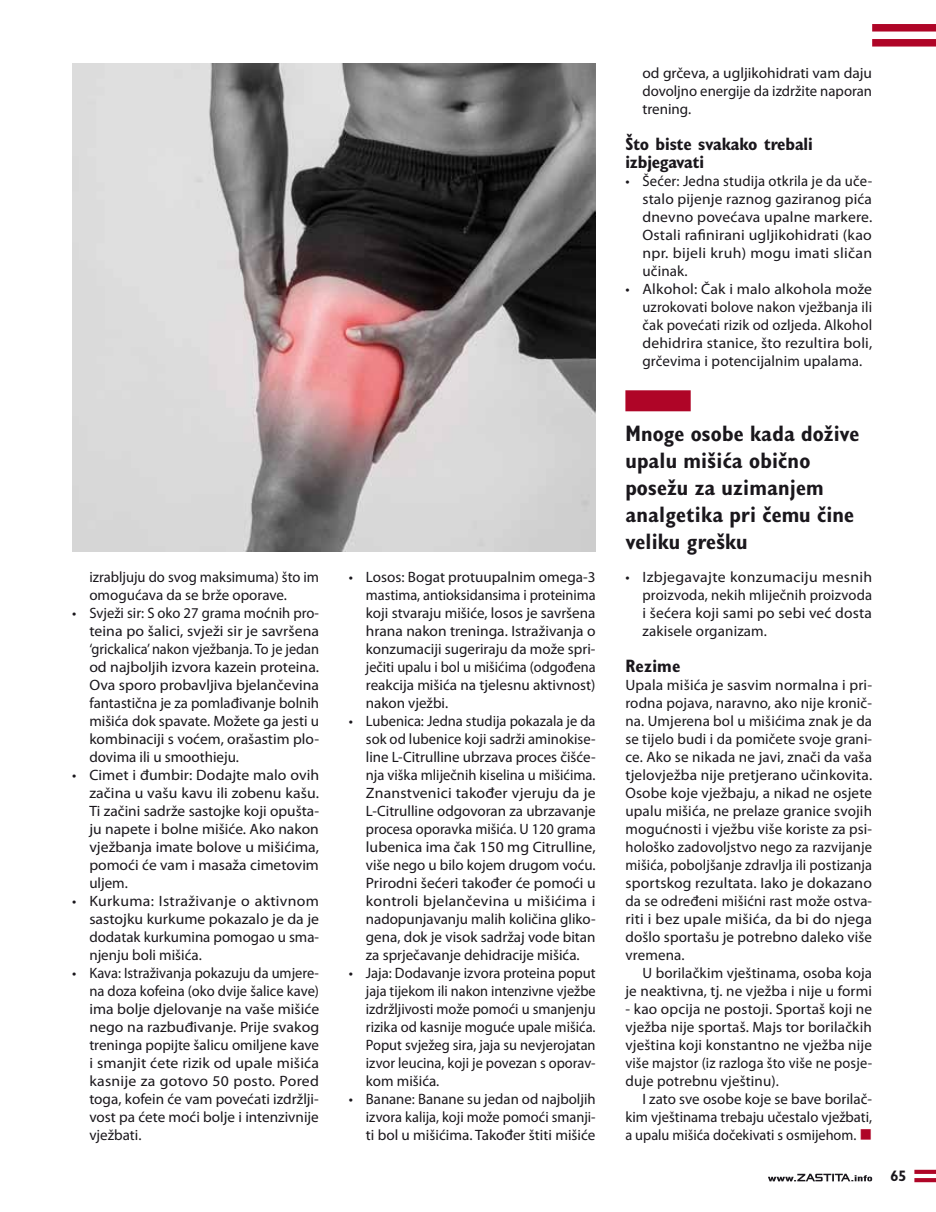
<style>
.page{position:relative;width:936px;height:1212px;background:#fff}
.page>*{position:absolute;margin:0;border:0;box-sizing:border-box;transform-origin:0 0}
.t1{font:700 condensed 22.5px/27px "Gill Sans Display MT Pro";letter-spacing:.01em;color:#1a171c}
.t2{font:700 condensed 18px/18px "Gill Sans MT Pro";letter-spacing:-.01em;color:#1a171c}
.t3{font:15px/18px "Myriad Pro";color:#1a171c;text-align:justify}
.t4{font:700 15px "Gill Sans Display MT Pro";color:#1a171c}
.s1{color:#af0527}
</style>
<div class="page">
<div style="left:625px;top:390px;width:65px;height:21px;background:#af0527"></div>
<img style="left:72px;top:64px;width:523px;height:488px">
<svg style="left:914px;top:1170px;width:21px;height:4px"></svg>
<svg style="left:914px;top:1178px;width:21px;height:4px"></svg>
<div style="left:872px;top:24px;width:63px;height:8px;background:#af0527"></div>
<div style="left:872px;top:39px;width:63px;height:8px;background:#af0527"></div>
<svg style="left:768px;top:1174px;width:104px;height:7px"></svg>
<p class="t3" style="left:89px;top:567px;width:231px">izrabljuju do svog maksimuma) što im omogućava da se brže oporave.</p>
<p class="t3" style="left:89px;top:603px;width:231px;text-indent:-17px">• Svježi sir: S oko 27 grama moćnih pro&shy;teina po šalici, svježi sir je savršena ‘grickalica’ nakon vježbanja. To je jedan od najboljih izvora kazein proteina.<br>Ova sporo probavljiva bjelančevina fantastična je za pomlađivanje bolnih mišića dok spavate. Možete ga jesti u kombinaciji s voćem, orašastim plo&shy;dovima ili u smoothieju.</p>
<p class="t3" style="left:89px;top:765px;width:231px;text-indent:-17px">• Cimet i đumbir: Dodajte malo ovih začina u vašu kavu ili zobenu kašu.<br>Ti začini sadrže sastojke koji opušta&shy;ju napete i bolne mišiće. Ako nakon vježbanja imate bolove u mišićima, pomoći će vam i masaža cimetovim uljem.</p>
<p class="t3" style="left:89px;top:891px;width:231px;text-indent:-17px">• Kurkuma: Istraživanje o aktivnom sastojku kurkume pokazalo je da je dodatak kurkumina pomogao u sma&shy;njenju boli mišića.</p>
<p class="t3" style="left:89px;top:963px;width:231px;text-indent:-17px">• Kava: Istraživanja pokazuju da umjere&shy;na doza kofeina (oko dvije šalice kave) ima bolje djelovanje na vaše mišiće nego na razbuđivanje. Prije svakog treninga popijte šalicu omiljene kave i smanjit ćete rizik od upale mišića kasnije za gotovo 50 posto. Pored toga, kofein će vam povećati izdržlji&shy;vost pa ćete moći bolje i intenzivnije vježbati.</p>
<p class="t3" style="left:366px;top:567px;width:231px;text-indent:-17px">• Losos: Bogat protuupalnim omega-3 mastima, antioksidansima i proteinima koji stvaraju mišiće, losos je savršena hrana nakon treninga. Istraživanja o konzumaciji sugeriraju da može spri&shy;ječiti upalu i bol u mišićima (odgođena reakcija mišića na tjelesnu aktivnost) nakon vježbi.</p>
<p class="t3" style="left:366px;top:711px;width:231px;text-indent:-17px">• Lubenica: Jedna studija pokazala je da sok od lubenice koji sadrži aminokise&shy;line L-Citrulline ubrzava proces čišće&shy;nja viška mliječnih kiselina u mišićima.<br>Znanstvenici također vjeruju da je L-Citrulline odgovoran za ubrzavanje procesa oporavka mišića. U 120 grama lubenica ima čak 150 mg Citrulline, više nego u bilo kojem drugom voću.<br>Prirodni šećeri također će pomoći u kontroli bjelančevina u mišićima i nadopunjavanju malih količina gliko&shy;gena, dok je visok sadržaj vode bitan za sprječavanje dehidracije mišića.</p>
<p class="t3" style="left:366px;top:963px;width:231px;text-indent:-17px">• Jaja: Dodavanje izvora proteina poput jaja tijekom ili nakon intenzivne vježbe izdržljivosti može pomoći u smanjenju rizika od kasnije moguće upale mišića.<br>Poput svježeg sira, jaja su nevjerojatan izvor leucina, koji je povezan s oporav&shy;kom mišića.</p>
<p class="t3" style="left:366px;top:1089px;width:231px;text-indent:-17px">• Banane: Banane su jedan od najboljih izvora kalija, koji može pomoći smanji&shy;ti bol u mišićima. Također štiti mišiće</p>
<p class="t3" style="left:642px;top:63px;width:231px">od grčeva, a ugljikohidrati vam daju dovoljno energije da izdržite naporan trening.</p>
<p class="t2" style="left:625px;top:134px;width:189px">Što biste svakako trebali izbjegavati</p>
<p class="t3" style="left:642px;top:171px;width:231px;text-indent:-17px">• Šećer: Jedna studija otkrila je da uče&shy;stalo pijenje raznog gaziranog pića dnevno povećava upalne markere.<br>Ostali rafinirani ugljikohidrati (kao npr. bijeli kruh) mogu imati sličan učinak.</p>
<p class="t3" style="left:642px;top:279px;width:231px;text-indent:-17px">• Alkohol: Čak i malo alkohola može uzrokovati bolove nakon vježbanja ili čak povećati rizik od ozljeda. Alkohol dehidrira stanice, što rezultira boli, grčevima i potencijalnim upalama.</p>
<h1 class="t1" style="left:625px;top:420px;width:235px">Mnoge osobe kada dožive upalu mišića obično posežu za uzimanjem analgetika pri čemu čine veliku grešku</h1>
<p class="t3" style="left:642px;top:567px;width:231px;text-indent:-17px">• Izbjegavajte konzumaciju mesnih proizvoda, nekih mliječnih proizvoda i šećera koji sami po sebi već dosta zakisele organizam.</p>
<p class="t2" style="left:625px;top:656px;width:57px">Rezime</p>
<p class="t3" style="left:625px;top:675px;width:248px">Upala mišića je sasvim normalna i pri&shy;rodna pojava, naravno, ako nije kronič&shy;na. Umjerena bol u mišićima znak je da se tijelo budi i da pomičete svoje grani&shy;ce. Ako se nikada ne javi, znači da vaša tjelovježba nije pretjerano učinkovita.<br>Osobe koje vježbaju, a nikad ne osjete upalu mišića, ne prelaze granice svojih mogućnosti i vježbu više koriste za psi&shy;hološko zadovoljstvo nego za razvijanje mišića, poboljšanje zdravlja ili postizanja sportskog rezultata. Iako je dokazano da se određeni mišićni rast može ostva&shy;riti i bez upale mišića, da bi do njega došlo sportašu je potrebno daleko više vremena.</p>
<p class="t3" style="left:625px;top:963px;width:248px;text-align:right">U borilačkim vještinama, osoba koja<br>je neaktivna, tj. ne vježba i nije u formi</p>
<p class="t3" style="left:625px;top:999px;width:248px">- kao opcija ne postoji. Sportaš koji ne vježba nije sportaš. Majs tor borilačkih vještina koji konstantno ne vježba nije više majstor (iz razloga što više ne posje&shy;duje potrebnu vještinu).</p>
<p class="t3" style="left:625px;top:1089px;width:248px;text-indent:17px">I zato sve osobe koje se bave borilač&shy;kim vještinama trebaju učestalo vježbati, a upalu mišića dočekivati s osmijehom. <span class="s1">■</span></p>
<p class="t4" style="left:890px;top:1167px;width:17px">65</p>
</div>
